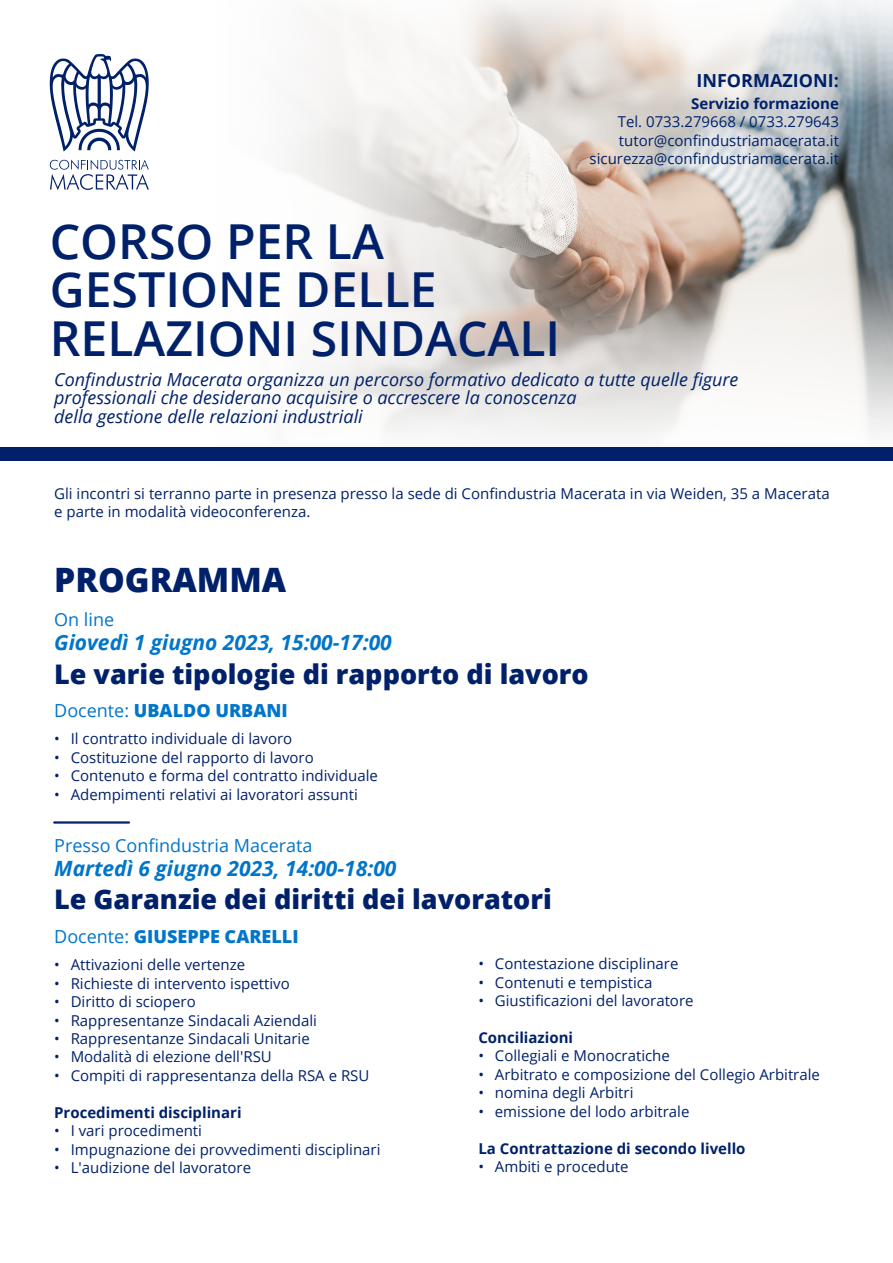
<style>
.page{position:relative;width:893px;height:1263px;background:#fff}
.page>*{position:absolute;margin:0;border:0;box-sizing:border-box;transform-origin:0 0}
.t1{font:600 48.15px/48.9px "Open Sans";color:#002169}
.t2{font:800 33.6px "Open Sans";color:#002169}
.t3{font:800 27px "Open Sans";color:#002169}
.t4{font:italic 700 21px "Open Sans";color:#0075c9}
.t5{font:italic 18px/18.5px "Open Sans";color:#002169}
.t6{font:800 18px "Open Sans";color:#0075c9}
.t7{font:18px "Open Sans";color:#0075c9}
.t8{font:700 18px "Open Sans";color:#002169}
.t9{font:15px/18.5px "Open Sans";color:#002169}
.t10{font:700 15px "Open Sans";color:#002169}
.s1{font-weight:400}
</style>
<div class="page">
<img style="left:187px;top:0;width:706px;height:448px">
<div style="left:0;top:448px;width:893px;height:13px;background:#002169"></div>
<svg style="left:50px;top:54px;width:99px;height:97px"></svg>
<svg style="left:50px;top:160px;width:99px;height:30px"></svg>
<hr style="left:54px;top:821px;width:75px;height:3px;background:#002169">
<p class="t8" style="left:696px;top:68px;width:144px">INFORMAZIONI:</p>
<p class="t10" style="left:691px;top:93px;width:149px">Servizio formazione</p>
<p class="t9" style="left:590px;top:112px;width:251px;text-align:right">Tel. 0733.279668 / 0733.279643 tutor@confindustriamacerata.it sicurezza@confindustriamacerata.it</p>
<h1 class="t1" style="left:50px;top:216px;width:512px">CORSO PER LA<br>GESTIONE DELLE<br>RELAZIONI SINDACALI</h1>
<p class="t5" style="left:54px;top:370px;width:686px">Confindustria Macerata organizza un percorso formativo dedicato a tutte quelle figure professionali che desiderano acquisire o accrescere la conoscenza<br>della gestione delle relazioni industriali</p>
<p class="t9" style="left:54px;top:484px;width:777px">Gli incontri si terranno parte in presenza presso la sede di Confindustria Macerata in via Weiden, 35 a Macerata e parte in modalità videoconferenza.</p>
<h2 class="t2" style="left:54px;top:555px;width:234px">PROGRAMMA</h2>
<p class="t7" style="left:54px;top:607px;width:62px">On line</p>
<h3 class="t4" style="left:54px;top:628px;width:339px">Giovedì 1 giugno 2023, 15:00-17:00</h3>
<h3 class="t3" style="left:54px;top:653px;width:536px">Le varie tipologie di rapporto di lavoro</h3>
<p class="t6" style="left:54px;top:697px;width:235px"><span class="s1">Docente:</span> UBALDO URBANI</p>
<p class="t9" style="left:54px;top:729px;width:240px">• Il contratto individuale di lavoro</p>
<p class="t9" style="left:54px;top:748px;width:261px">• Costituzione del rapporto di lavoro</p>
<p class="t9" style="left:54px;top:766px;width:325px">• Contenuto e forma del contratto individuale</p>
<p class="t9" style="left:54px;top:785px;width:305px">• Adempimenti relativi ai lavoratori assunti</p>
<p class="t7" style="left:54px;top:833px;width:260px">Presso Confindustria Macerata</p>
<h3 class="t4" style="left:54px;top:853px;width:344px">Martedì 6 giugno 2023, 14:00-18:00</h3>
<h3 class="t3" style="left:54px;top:879px;width:499px">Le Garanzie dei diritti dei lavoratori</h3>
<p class="t6" style="left:54px;top:923px;width:246px"><span class="s1">Docente:</span> GIUSEPPE CARELLI</p>
<p class="t9" style="left:54px;top:955px;width:192px">• Attivazioni delle vertenze</p>
<p class="t9" style="left:54px;top:974px;width:237px">• Richieste di intervento ispettivo</p>
<p class="t9" style="left:54px;top:992px;width:143px">• Diritto di sciopero</p>
<p class="t9" style="left:54px;top:1010px;width:264px">• Rappresentanze Sindacali Aziendali</p>
<p class="t9" style="left:54px;top:1029px;width:257px">• Rappresentanze Sindacali Unitarie</p>
<p class="t9" style="left:54px;top:1047px;width:219px">• Modalità di elezione dell'RSU</p>
<p class="t9" style="left:54px;top:1066px;width:317px">• Compiti di rappresentanza della RSA e RSU</p>
<p class="t10" style="left:54px;top:1102px;width:189px">Procedimenti disciplinari</p>
<p class="t9" style="left:54px;top:1121px;width:149px">• I vari procedimenti</p>
<p class="t9" style="left:54px;top:1139px;width:328px">• Impugnazione dei provvedimenti disciplinari</p>
<p class="t9" style="left:54px;top:1158px;width:198px">• L'audizione del lavoratore</p>
<p class="t9" style="left:478px;top:954px;width:202px">• Contestazione disciplinare</p>
<p class="t9" style="left:478px;top:973px;width:176px">• Contenuti e tempistica</p>
<p class="t9" style="left:478px;top:991px;width:217px">• Giustificazioni del lavoratore</p>
<p class="t10" style="left:478px;top:1027px;width:96px">Conciliazioni</p>
<p class="t9" style="left:478px;top:1046px;width:193px">• Collegiali e Monocratiche</p>
<p class="t9" style="left:478px;top:1065px;width:343px">• Arbitrato e composizione del Collegio Arbitrale</p>
<p class="t9" style="left:478px;top:1083px;width:157px">• nomina degli Arbitri</p>
<p class="t9" style="left:478px;top:1102px;width:213px">• emissione del lodo arbitrale</p>
<p class="t10" style="left:478px;top:1137px;width:269px">La Contrattazione di secondo livello</p>
<p class="t9" style="left:478px;top:1157px;width:152px">• Ambiti e procedute</p>
</div>
